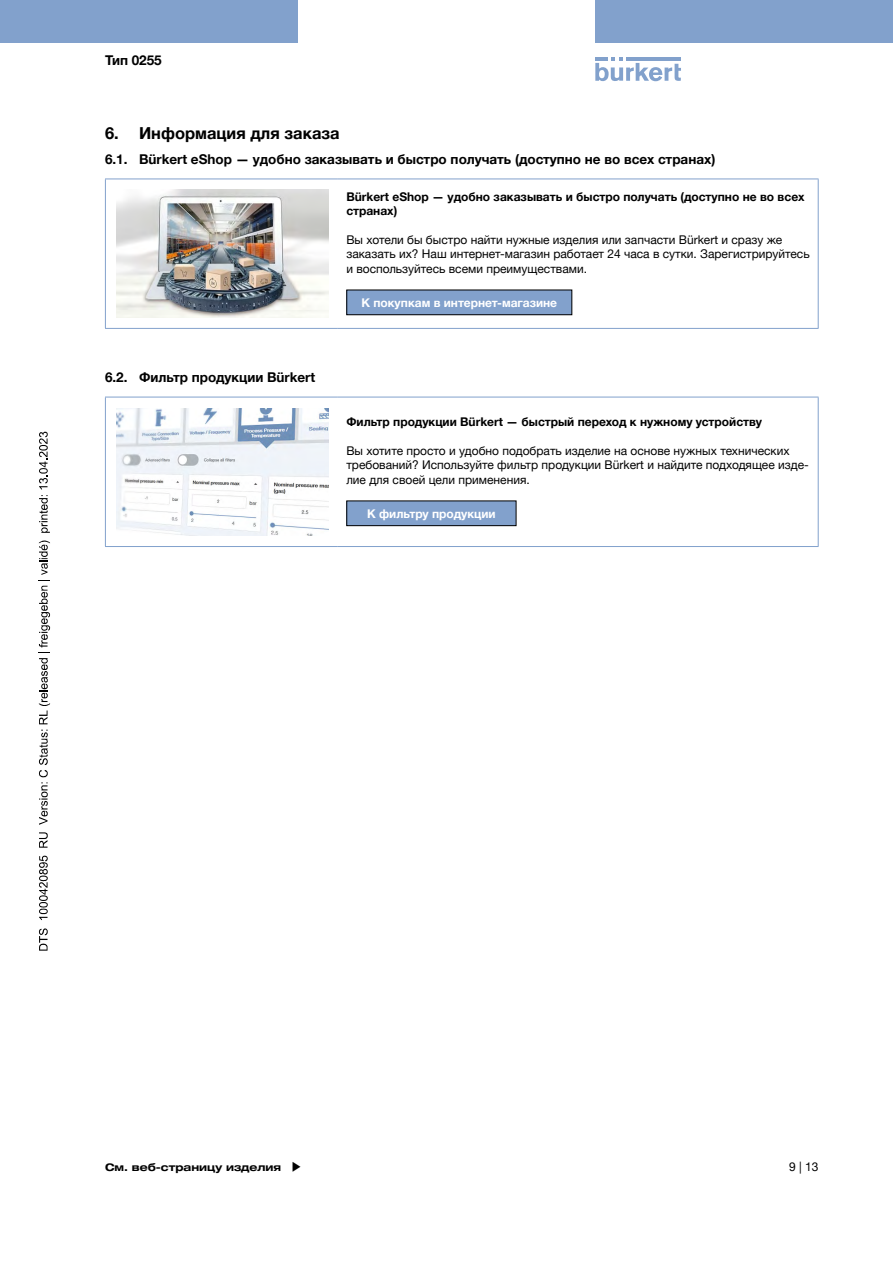
<style>
.page{position:relative;width:893px;height:1263px;background:#fff}
.page>*{position:absolute;margin:0;border:0;box-sizing:border-box;transform-origin:0 0}
.t1{font:700 16.5px "Helvetica Neue LTW1 G";color:#000}
.t2{font:700 13.5px "Helvetica Neue LTW1 G";color:#000}
.t3{font:12px/14.4px "Helvetica Neue LTW1 G";color:#000}
.t4{font:700 12px/14.4px "Helvetica Neue LTW1 G";color:#000}
.t5{font:700 12px "Helvetica Neue LTW1 G";color:#fff}
.t6{font:700 expanded 10.5px "Helvetica Neue LTW1 G";color:#000}
</style>
<div class="page">
<svg style="left:595px;top:57px;width:86px;height:24px"></svg>
<hr style="left:626px;top:57px;width:55px;height:4px;background:#82a1cc">
<div style="left:0;top:0;width:298px;height:42px;background:#82a1cc"></div>
<div style="left:595px;top:0;width:298px;height:42px;background:#82a1cc"></div>
<hr style="left:338px;top:179px;width:481px;height:1px;background:#82a1cc">
<hr style="left:818px;top:179px;width:1px;height:149px;background:#82a1cc">
<hr style="left:338px;top:328px;width:481px;height:1px;background:#82a1cc">
<hr style="left:105px;top:179px;width:233px;height:1px;background:#82a1cc">
<hr style="left:105px;top:179px;width:1px;height:149px;background:#82a1cc">
<hr style="left:105px;top:328px;width:233px;height:1px;background:#82a1cc">
<img style="left:116px;top:190px;width:213px;height:127px">
<div style="left:347px;top:290px;width:225px;height:25px;background:#82a1cc"></div>
<div style="left:346px;top:290px;width:226px;height:25px;border:1px solid #000"></div>
<hr style="left:338px;top:397px;width:481px;height:1px;background:#82a1cc">
<hr style="left:818px;top:397px;width:1px;height:149px;background:#82a1cc">
<hr style="left:338px;top:546px;width:481px;height:1px;background:#82a1cc">
<hr style="left:105px;top:397px;width:233px;height:1px;background:#82a1cc">
<hr style="left:105px;top:397px;width:1px;height:149px;background:#82a1cc">
<hr style="left:105px;top:546px;width:233px;height:1px;background:#82a1cc">
<img style="left:116px;top:408px;width:213px;height:128px">
<div style="left:347px;top:501px;width:169px;height:25px;background:#82a1cc"></div>
<div style="left:346px;top:500px;width:170px;height:26px;border:1px solid #000"></div>
<svg style="left:39px;top:928px;width:9px;height:23px"></svg>
<svg style="left:39px;top:855px;width:9px;height:65px"></svg>
<svg style="left:39px;top:832px;width:9px;height:16px"></svg>
<svg style="left:39px;top:540px;width:11px;height:285px"></svg>
<svg style="left:39px;top:495px;width:11px;height:38px"></svg>
<svg style="left:39px;top:432px;width:9px;height:57px"></svg>
<p class="t2" style="left:105px;top:52px;width:58px">Тип 0255</p>
<h1 class="t1" style="left:105px;top:123px;width:236px">6. Информация для заказа</h1>
<p class="t2" style="left:105px;top:151px;width:612px">6.1. Bürkert eShop — удобно заказывать и быстро получать (доступно не во всех странах)</p>
<p class="t4" style="left:346px;top:189px;width:460px">Bürkert eShop — удобно заказывать и быстро получать (доступно не во всех странах)</p>
<p class="t3" style="left:346px;top:232px;width:465px">Вы хотели бы быстро найти нужные изделия или запчасти Bürkert и сразу же заказать их? Наш интернет-магазин работает 24 часа в сутки. Зарегистрируйтесь и воспользуйтесь всеми преимуществами.</p>
<p class="t5" style="left:361px;top:295px;width:197px">К покупкам в интернет-магазине</p>
<p class="t2" style="left:105px;top:369px;width:212px">6.2. Фильтр продукции Bürkert</p>
<p class="t4" style="left:346px;top:415px;width:417px">Фильтр продукции Bürkert — быстрый переход к нужному устройству</p>
<p class="t3" style="left:346px;top:443px;width:464px">Вы хотите просто и удобно подобрать изделие на основе нужных технических требований? Используйте фильтр продукции Bürkert и найдите подходящее изде&shy;лие для своей цели применения.</p>
<p class="t5" style="left:367px;top:506px;width:130px">К фильтру продукции</p>
<p class="t6" style="left:105px;top:1161px;width:198px">См. веб-страницу изделия ◆</p>
<p class="t3" style="left:789px;top:1159px;width:31px">9 | 13</p>
</div>
